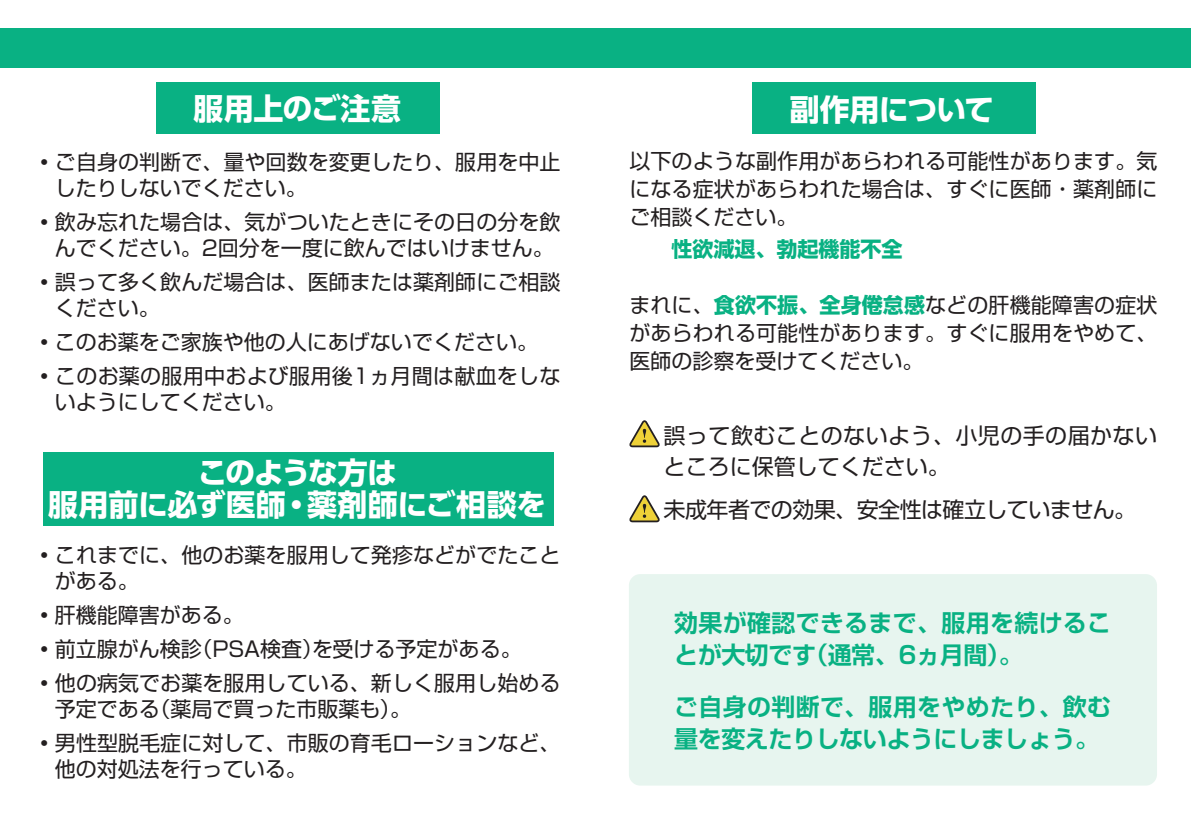
<style>
.page{position:relative;width:1191px;height:840px;background:#fff}
.page>*{position:absolute;margin:0;border:0;box-sizing:border-box;transform-origin:0 0}
.t1{font:700 30px/32px "UD Shin Go Pro";letter-spacing:-.015em;color:#fff;text-align:center}
.t2{font:700 24px/32px "Shin Go Pro De";letter-spacing:-.02em;color:#09b183}
.t3{font:700 24px/32px "Shin Go Pro De";letter-spacing:.01em;color:#09b183}
.t4{font:22px/30px "Shin Go Pro";letter-spacing:.02em;color:#231f20}
.t5{font:22px "Shin Go Pro";letter-spacing:-.025em;color:#231f20}
.t6{font:21px/26px "Shin Go Pro";letter-spacing:.005em;color:#231f20}
.t7{font:700 21px "Shin Go Pro";color:#09b183}
.s1{font-weight:700;color:#09b183}
</style>
<div class="page">
<div style="left:0;top:28px;width:1191px;height:40px;background:#09b183"></div>
<div style="left:156px;top:82px;width:284px;height:51px;background:#09b183"></div>
<div style="left:752px;top:82px;width:283px;height:51px;background:#09b183"></div>
<div style="left:43px;top:452px;width:510px;height:74px;background:#09b183"></div>
<div style="left:629px;top:573px;width:528px;height:212px;background:#e7f5ef;border-radius:11px"></div>
<svg style="left:629px;top:420px;width:31px;height:27px"></svg>
<svg style="left:629px;top:495px;width:31px;height:27px"></svg>
<h1 class="t1" style="left:193px;top:92px;width:209px">服用上のご注意</h1>
<h1 class="t1" style="left:790px;top:93px;width:206px">副作用について</h1>
<p class="t6" style="left:55px;top:146px;width:507px;text-indent:-21px">•ご自身の判断で、量や回数を変更したり、服用を中止したりしないでください。</p>
<p class="t6" style="left:55px;top:206px;width:507px;text-indent:-21px">•飲み忘れた場合は、気がついたときにその日の分を飲んでください。2回分を一度に飲んではいけません。</p>
<p class="t6" style="left:55px;top:266px;width:507px;text-indent:-21px">•誤って多く飲んだ場合は、医師または薬剤師にご相談ください。</p>
<p class="t6" style="left:34px;top:326px;width:506px">•このお薬をご家族や他の人にあげないでください。</p>
<p class="t6" style="left:55px;top:360px;width:507px;text-indent:-21px">•このお薬の服用中および服用後1ヵ月間は献血をしないようにしてください。</p>
<h1 class="t1" style="left:48px;top:456px;width:499px">このような方は<br>服用前に必ず医師・薬剤師にご相談を</h1>
<p class="t6" style="left:55px;top:539px;width:507px;text-indent:-21px">•これまでに、他のお薬を服用して発疹などがでたことがある。</p>
<p class="t6" style="left:34px;top:599px;width:211px">•肝機能障害がある。</p>
<p class="t6" style="left:34px;top:633px;width:489px">•前立腺がん検診（PSA検査）を受ける予定がある。</p>
<p class="t6" style="left:55px;top:667px;width:507px;text-indent:-21px">•他の病気でお薬を服用している、新しく服用し始める予定である（薬局で買った市販薬も）。</p>
<p class="t6" style="left:55px;top:727px;width:507px;text-indent:-21px">•男性型脱毛症に対して、市販の育毛ローションなど、他の対処法を行っている。</p>
<p class="t6" style="left:629px;top:144px;width:530px;line-height:28px;text-align:justify">以下のような副作用があらわれる可能性があります。気になる症状があらわれた場合は、すぐに医師・薬剤師にご相談ください。</p>
<p class="t7" style="left:671px;top:232px;width:232px">性欲減退、勃起機能不全</p>
<p class="t6" style="left:629px;top:288px;width:530px;line-height:28px;text-align:justify">まれに、<span class="s1">食欲不振、全身倦怠感</span>などの肝機能障害の症状があらわれる可能性があります。すぐに服用をやめて、医師の診察を受けてください。</p>
<p class="t4" style="left:663px;top:418px;width:495px">誤って飲むことのないよう、小児の手の届かないところに保管してください。</p>
<p class="t5" style="left:663px;top:491px;width:474px">未成年者での効果、安全性は確立していません。</p>
<p class="t3" style="left:674px;top:603px;width:438px">効果が確認できるまで、服用を続けることが大切です（通常、6ヵ月間）。</p>
<p class="t2" style="left:674px;top:687px;width:438px">ご自身の判断で、服用をやめたり、飲む量を変えたりしないようにしましょう。</p>
</div>
